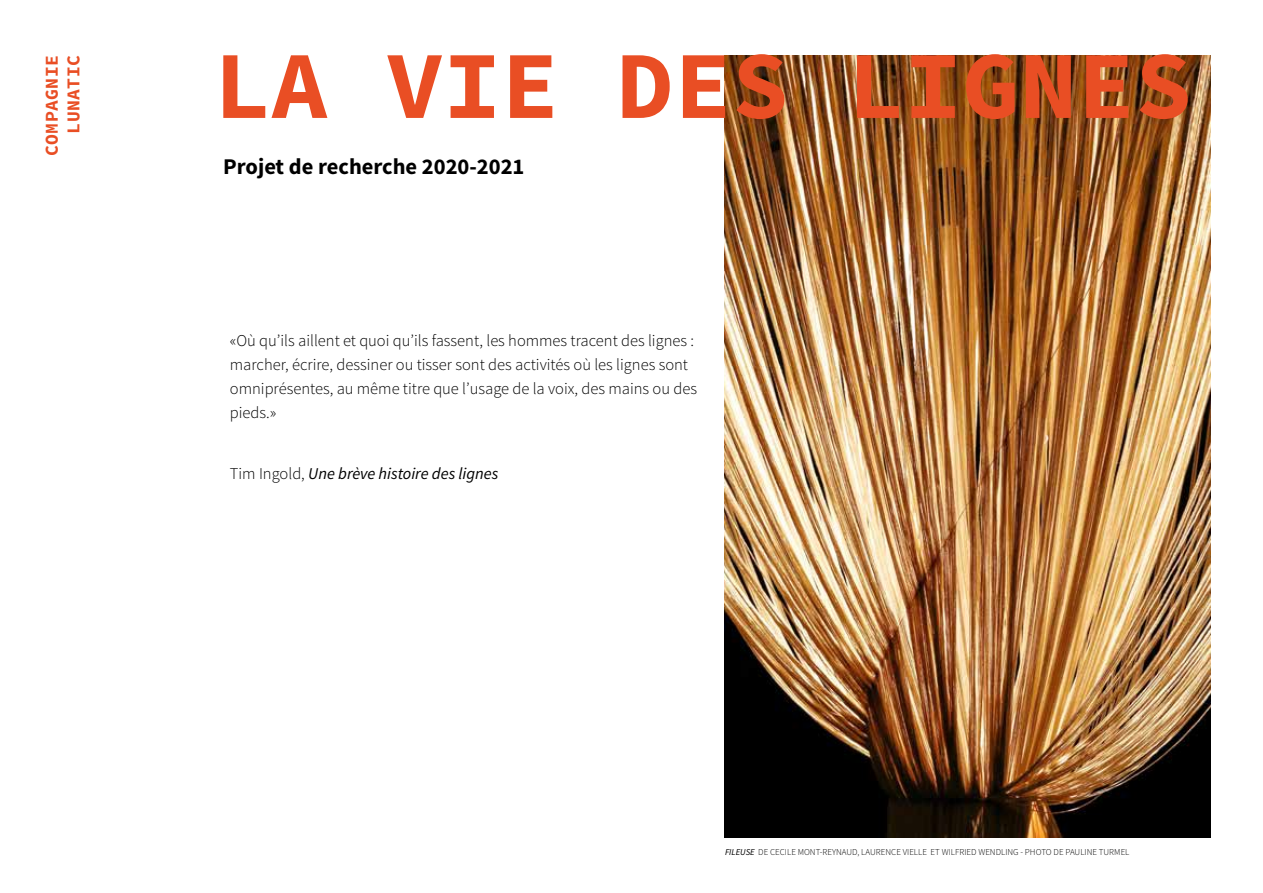
<style>
.page{position:relative;width:1263px;height:893px;background:#fff}
.page>*{position:absolute;margin:0;border:0;box-sizing:border-box;transform-origin:0 0}
.t1{font:700 96px "Source Code Pro";color:#e94e24}
.t2{font:700 22.5px "Source Sans Pro";color:#000}
.t3{font:700 18px/21.6px "Source Code Pro";letter-spacing:.025em;color:#e94e24;text-align:right}
.t4{font:300 16.5px/24px "Source Sans Pro";color:#000}
.t5{font:italic 16.5px "Source Sans Pro";color:#000}
.t6{font:300 9px "Source Sans Pro";color:#000001}
.s1{font-weight:300;font-style:normal}
.s2{font-weight:400;font-style:italic}
</style>
<div class="page">
<img style="left:725px;top:55px;width:485px;height:783px">
<p class="t3" style="left:41px;top:156px;width:102px;rotate:-90deg">COMPAGNIE<br>LUNATIC</p>
<h1 class="t1" style="left:213px;top:24px;width:981px">LA VIE DES LIGNES</h1>
<h2 class="t2" style="left:223px;top:152px;width:303px">Projet de recherche 2020-2021</h2>
<p class="t4" style="left:230px;top:328px;width:469px">«Où qu’ils aillent et quoi qu’ils fassent, les hommes tracent des lignes : marcher, écrire, dessiner ou tisser sont des activités où les lignes sont omniprésentes, au même titre que l’usage de la voix, des mains ou des pieds.»</p>
<p class="t5" style="left:230px;top:463px;width:270px"><span class="s1">Tim Ingold,</span> Une brève histoire des lignes</p>
<p class="t6" style="left:725px;top:847px;width:406px"><span class="s2">FILEUSE</span> DE CECILE MONT-REYNAUD, LAURENCE VIELLE ET WILFRIED WENDLING - PHOTO DE PAULINE TURMEL</p>
</div>
